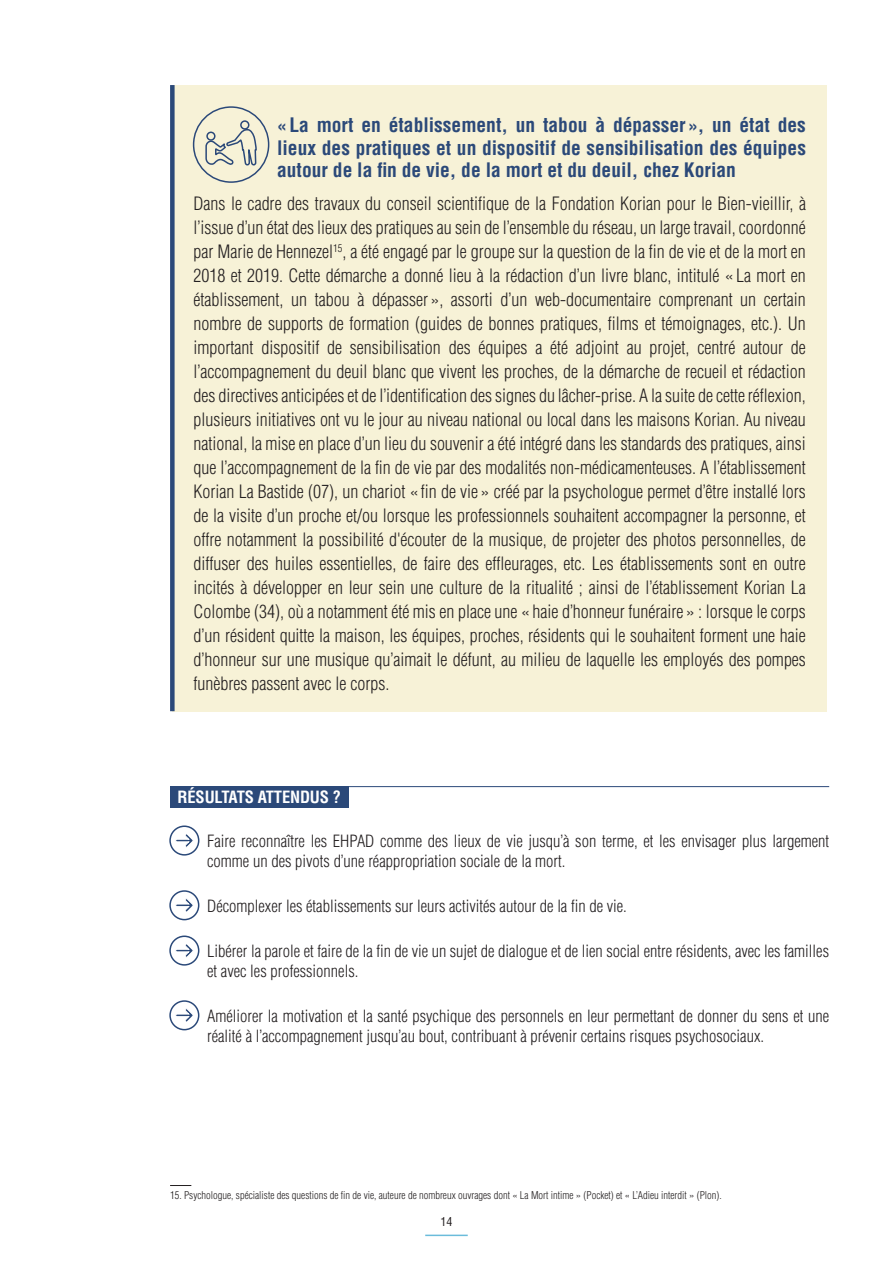
<style>
.page{position:relative;width:893px;height:1263px;background:#fff}
.page>*{position:absolute;margin:0;border:0;box-sizing:border-box;transform-origin:0 0}
.t1{font:700 condensed 19.5px/22.5px "Helvetica LT Std";color:#2b4979;text-align:justify}
.t2{font:300 condensed 18px/24px "Helvetica LT Std";color:#231f20;text-align:justify}
.t3{font:300 condensed 16.5px/19.5px "Helvetica LT Std";color:#231f20}
.t4{font:700 condensed 16.5px "Helvetica LT Std";letter-spacing:-.01em;color:#fff}
.t5{font:condensed 12px "Helvetica LT Std";color:#231f20}
.t6{font:300 condensed 10.5px "Helvetica LT Std";color:#231f20}
</style>
<div class="page">
<hr style="left:425px;top:1234px;width:43px;height:2px;background:#6bbcdb">
<hr style="left:170px;top:786px;width:659px;height:1px;background:#2b4979">
<div style="left:172px;top:85px;width:655px;height:626px;background:#f7f2d7"></div>
<div style="left:170px;top:85px;width:5px;height:626px;background:#2b4979"></div>
<div style="left:193px;top:106px;width:76px;height:77px;border:2px solid #2b4979;border-radius:50%"></div>
<svg style="left:205px;top:128px;width:52px;height:38px"></svg>
<div style="left:240px;top:120px;width:9px;height:10px;border:2px solid #2b4979;border-radius:50%"></div>
<div style="left:170px;top:786px;width:179px;height:21px;background:#2b4979"></div>
<svg style="left:170px;top:826px;width:29px;height:29px"></svg>
<div style="left:169px;top:825px;width:30px;height:30px;border:2px solid #2b4979;border-radius:50%"></div>
<svg style="left:175px;top:833px;width:19px;height:15px"></svg>
<svg style="left:170px;top:891px;width:29px;height:29px"></svg>
<div style="left:169px;top:890px;width:30px;height:30px;border:2px solid #2b4979;border-radius:50%"></div>
<svg style="left:175px;top:897px;width:19px;height:16px"></svg>
<svg style="left:170px;top:936px;width:29px;height:29px"></svg>
<div style="left:169px;top:935px;width:30px;height:31px;border:2px solid #2b4979;border-radius:50%"></div>
<svg style="left:175px;top:943px;width:19px;height:15px"></svg>
<svg style="left:170px;top:1001px;width:29px;height:29px"></svg>
<div style="left:169px;top:1000px;width:30px;height:30px;border:2px solid #2b4979;border-radius:50%"></div>
<svg style="left:175px;top:1007px;width:19px;height:16px"></svg>
<svg style="left:170px;top:1185px;width:21px;height:1px"></svg>
<p class="t1" style="left:277px;top:114px;width:530px">« La mort en établissement, un tabou à dépasser », un état des lieux des pratiques et un dispositif de sensibilisation des équipes autour de la fin de vie, de la mort et du deuil, chez Korian</p>
<p class="t2" style="left:194px;top:191px;width:614px">Dans le cadre des travaux du conseil scientifique de la Fondation Korian pour le Bien-vieillir, à l’issue d’un état des lieux des pratiques au sein de l’ensemble du réseau, un large travail, coordonné par Marie de Hennezel<sup>15</sup>, a été engagé par le groupe sur la question de la fin de vie et de la mort en 2018 et 2019. Cette démarche a donné lieu à la rédaction d’un livre blanc, intitulé « La mort en établissement, un tabou à dépasser», assorti d’un web-documentaire comprenant un certain nombre de supports de formation (guides de bonnes pratiques, films et témoignages, etc.). Un important dispositif de sensibilisation des équipes a été adjoint au projet, centré autour de l’accompagnement du deuil blanc que vivent les proches, de la démarche de recueil et rédaction des directives anticipées et de l’identification des signes du lâcher-prise. A la suite de cette réflexion, plusieurs initiatives ont vu le jour au niveau national ou local dans les maisons Korian. Au niveau national, la mise en place d’un lieu du souvenir a été intégré dans les standards des pratiques, ainsi que l’accompagnement de la fin de vie par des modalités non-médicamenteuses. A l’établissement Korian La Bastide (07), un chariot «fin de vie » créé par la psychologue permet d’être installé lors de la visite d’un proche et/ou lorsque les professionnels souhaitent accompagner la personne, et offre notamment la possibilité d'écouter de la musique, de projeter des photos personnelles, de diffuser des huiles essentielles, de faire des effleurages, etc. Les établissements sont en outre incités à développer en leur sein une culture de la ritualité ; ainsi de l’établissement Korian La Colombe (34), où a notamment été mis en place une « haie d’honneur funéraire» : lorsque le corps d’un résident quitte la maison, les équipes, proches, résidents qui le souhaitent forment une haie d’honneur sur une musique qu’aimait le défunt, au milieu de laquelle les employés des pompes funèbres passent avec le corps.</p>
<p class="t4" style="left:178px;top:786px;width:165px">RÉSULTATS ATTENDUS ?</p>
<p class="t3" style="left:207px;top:831px;width:623px">Faire reconnaître les EHPAD comme des lieux de vie jusqu’à son terme, et les envisager plus largement comme un des pivots d’une réappropriation sociale de la mort.</p>
<p class="t3" style="left:207px;top:896px;width:421px">Décomplexer les établissements sur leurs activités autour de la fin de vie.</p>
<p class="t3" style="left:207px;top:941px;width:623px">Libérer la parole et faire de la fin de vie un sujet de dialogue et de lien social entre résidents, avec les familles et avec les professionnels.</p>
<p class="t3" style="left:207px;top:1006px;width:624px">Améliorer la motivation et la santé psychique des personnels en leur permettant de donner du sens et une réalité à l’accompagnement jusqu’au bout, contribuant à prévenir certains risques psychosociaux.</p>
<p class="t6" style="left:170px;top:1189px;width:553px">15. Psychologue, spécialiste des questions de fin de vie, auteure de nombreux ouvrages dont « La Mort intime » (Pocket) et « L’Adieu interdit » (Plon).</p>
<p class="t5" style="left:440px;top:1214px;width:13px">14</p>
</div>
